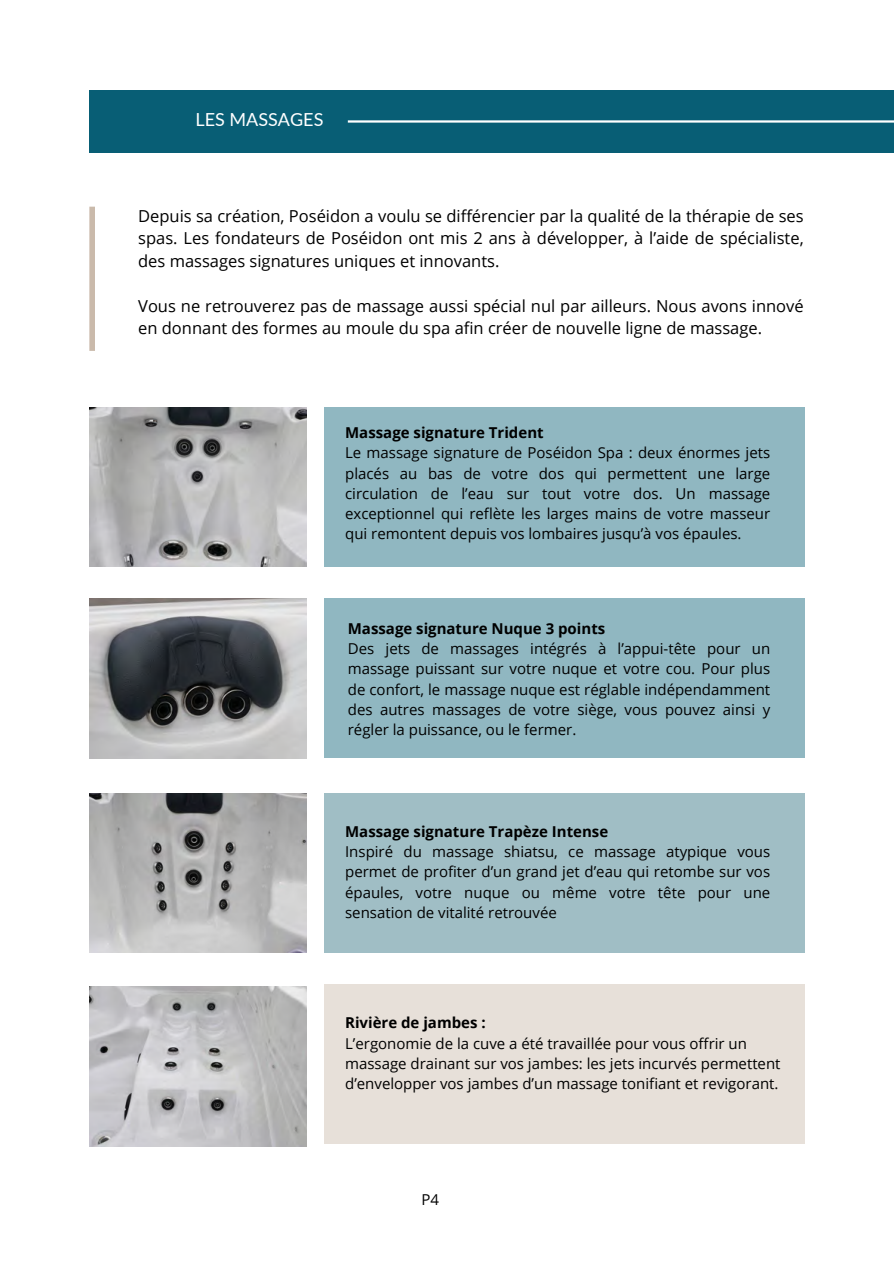
<style>
.page{position:relative;width:894px;height:1264px;background:#fff}
.page>*{position:absolute;margin:0;border:0;box-sizing:border-box;transform-origin:0 0}
.t1{font:18px "Lato";color:#fff}
.t2{font:16.5px/22.5px "Open Sans";color:#000;text-align:justify}
.t3{font:15px/20.2px "Open Sans";color:#000;text-align:justify}
.t4{font:700 15px "Open Sans";color:#000}
</style>
<div class="page">
<div style="left:89px;top:90px;width:804px;height:63px;background:#085e75"></div>
<hr style="left:348px;top:120px;width:545px;height:3px;background:#fff">
<img style="left:89px;top:407px;width:217px;height:160px">
<div style="left:323px;top:407px;width:481px;height:160px;background:#90b7c1"></div>
<img style="left:89px;top:598px;width:217px;height:160px">
<div style="left:323px;top:598px;width:481px;height:160px;background:#90b7c1"></div>
<img style="left:89px;top:793px;width:217px;height:159px">
<div style="left:323px;top:793px;width:481px;height:159px;background:#a0bec5"></div>
<div style="left:323px;top:984px;width:481px;height:160px;background:#e7e0d9"></div>
<img style="left:89px;top:986px;width:217px;height:160px">
<div style="left:89px;top:207px;width:6px;height:144px;background:#cabaab"></div>
<p class="t1" style="left:195px;top:108px;width:129px">LES MASSAGES</p>
<p class="t2" style="left:138px;top:204px;width:666px">Depuis sa création, Poséidon a voulu se différencier par la qualité de la thérapie de ses spas. Les fondateurs de Poséidon ont mis 2 ans à développer, à l’aide de spécialiste, des massages signatures uniques et innovants.</p>
<p class="t2" style="left:138px;top:294px;width:666px">Vous ne retrouverez pas de massage aussi spécial nul par ailleurs. Nous avons innové en donnant des formes au moule du spa afin créer de nouvelle ligne de massage.</p>
<p class="t4" style="left:345px;top:422px;width:200px">Massage signature Trident</p>
<p class="t3" style="left:345px;top:442px;width:426px">Le massage signature de Poséidon Spa : deux énormes jets placés au bas de votre dos qui permettent une large circulation de l’eau sur tout votre dos. Un massage exceptionnel qui reflète les larges mains de votre masseur qui remontent depuis vos lombaires jusqu’à vos épaules.</p>
<p class="t4" style="left:348px;top:618px;width:259px">Massage signature Nuque 3 points</p>
<p class="t3" style="left:348px;top:638px;width:424px">Des jets de massages intégrés à l’appui-tête pour un massage puissant sur votre nuque et votre cou. Pour plus de confort, le massage nuque est réglable indépendamment des autres massages de votre siège, vous pouvez ainsi y régler la puissance, ou le fermer.</p>
<p class="t4" style="left:345px;top:820px;width:264px">Massage signature Trapèze Intense</p>
<p class="t3" style="left:345px;top:841px;width:426px">Inspiré du massage shiatsu, ce massage atypique vous permet de profiter d’un grand jet d’eau qui retombe sur vos épaules, votre nuque ou même votre tête pour une sensation de vitalité retrouvée</p>
<p class="t4" style="left:345px;top:1012px;width:142px">Rivière de jambes :</p>
<p class="t3" style="left:345px;top:1032px;width:437px;text-align:left">L’ergonomie de la cuve a été travaillée pour vous offrir un massage drainant sur vos jambes: les jets incurvés permettent d’envelopper vos jambes d’un massage tonifiant et revigorant.</p>
<p class="t3" style="left:421px;top:1189px;width:19px">P4</p>
</div>
